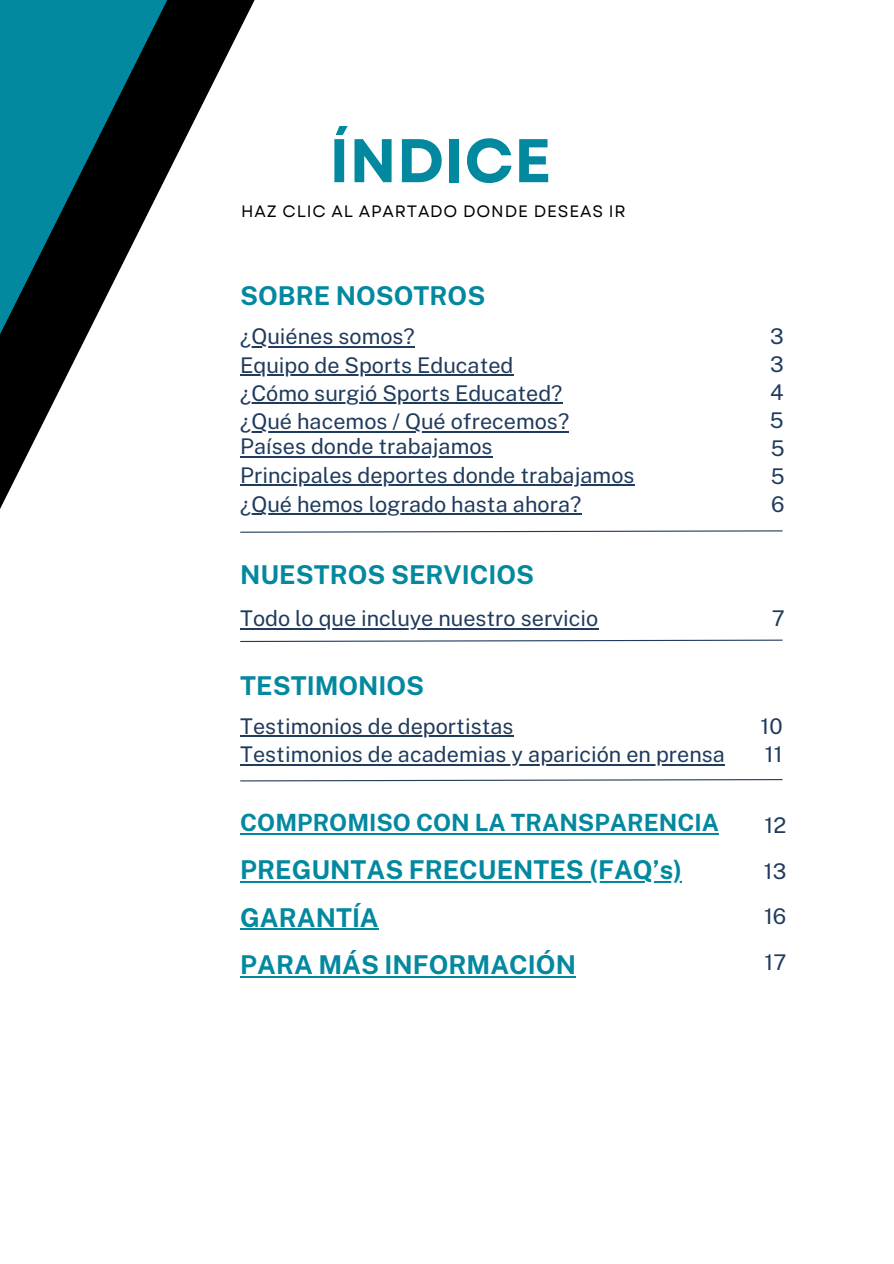
<style>
.page{position:relative;width:894px;height:1264px;background:#fff}
.page>*{position:absolute;margin:0;border:0;box-sizing:border-box;transform-origin:0 0}
.t1{font:700 61.5px "Garet";color:#02889f}
.t2{font:700 25.95px "Public Sans";color:#02889f}
.t3{font:700 23.7px "Public Sans";color:#02889f}
.t4{font:21.6px "Public Sans";color:#203b5c}
.t5{font:16.5px "Garet";letter-spacing:.05em;color:#000}
</style>
<div class="page">
<svg style="left:0;top:0;width:254px;height:509px"></svg>
<svg style="left:0;top:0;width:192px;height:497px"></svg>
<svg style="left:240px;top:639px;width:543px;height:3px"></svg>
<svg style="left:240px;top:530px;width:543px;height:3px"></svg>
<hr style="left:240px;top:346px;width:174px;height:1px;background:#203b5c">
<hr style="left:240px;top:374px;width:273px;height:2px;background:#203b5c">
<hr style="left:240px;top:402px;width:322px;height:2px;background:#203b5c">
<hr style="left:240px;top:431px;width:329px;height:1px;background:#203b5c">
<hr style="left:240px;top:456px;width:252px;height:1px;background:#203b5c">
<hr style="left:240px;top:484px;width:394px;height:2px;background:#203b5c">
<hr style="left:240px;top:513px;width:341px;height:2px;background:#203b5c">
<hr style="left:240px;top:628px;width:358px;height:1px;background:#203b5c">
<hr style="left:240px;top:735px;width:273px;height:2px;background:#203b5c">
<hr style="left:240px;top:763px;width:485px;height:2px;background:#203b5c">
<hr style="left:240px;top:832px;width:479px;height:2px;background:#02889f">
<svg style="left:240px;top:779px;width:543px;height:3px"></svg>
<hr style="left:240px;top:880px;width:442px;height:2px;background:#02889f">
<hr style="left:240px;top:928px;width:139px;height:2px;background:#02889f">
<hr style="left:240px;top:976px;width:335px;height:1px;background:#02889f">
<p class="t1" style="left:329px;top:116px;width:223px">ÍNDICE</p>
<p class="t5" style="left:241px;top:200px;width:386px">HAZ CLIC AL APARTADO DONDE DESEAS IR</p>
<p class="t2" style="left:240px;top:280px;width:246px">SOBRE NOSOTROS</p>
<h1 class="t4" style="left:240px;top:324px;width:176px">¿Quiénes somos?</h1>
<p class="t4" style="left:240px;top:352px;width:275px">Equipo de Sports Educated</p>
<p class="t4" style="left:240px;top:380px;width:323px">¿Cómo surgió Sports Educated?</p>
<p class="t4" style="left:240px;top:409px;width:330px">¿Qué hacemos / Qué ofrecemos?</p>
<h4 class="t4" style="left:240px;top:433px;width:254px">Países donde trabajamos</h4>
<p class="t4" style="left:240px;top:462px;width:395px">Principales deportes donde trabajamos</p>
<h2 class="t4" style="left:769px;top:324px;width:15px">3</h2>
<h4 class="t4" style="left:769px;top:352px;width:15px">3</h4>
<h4 class="t4" style="left:769px;top:379px;width:15px">4</h4>
<p class="t4" style="left:769px;top:407px;width:15px">5</p>
<h4 class="t4" style="left:770px;top:435px;width:15px">5</h4>
<h4 class="t4" style="left:770px;top:463px;width:15px">5</h4>
<p class="t4" style="left:240px;top:491px;width:342px">¿Qué hemos logrado hasta ahora?</p>
<h4 class="t4" style="left:771px;top:491px;width:15px">6</h4>
<p class="t2" style="left:240px;top:559px;width:295px">NUESTROS SERVICIOS</p>
<h4 class="t4" style="left:240px;top:605px;width:359px">Todo lo que incluye nuestro servicio</h4>
<p class="t4" style="left:771px;top:605px;width:14px">7</p>
<h2 class="t2" style="left:240px;top:670px;width:185px">TESTIMONIOS</h2>
<h4 class="t4" style="left:240px;top:713px;width:275px">Testimonios de deportistas</h4>
<p class="t4" style="left:240px;top:741px;width:486px">Testimonios de academias y aparición en prensa</p>
<p class="t3" style="left:240px;top:808px;width:480px">COMPROMISO CON LA TRANSPARENCIA</p>
<p class="t2" style="left:240px;top:854px;width:443px">PREGUNTAS FRECUENTES (FAQ’s)</p>
<p class="t2" style="left:240px;top:902px;width:140px">GARANTÍA</p>
<h3 class="t2" style="left:240px;top:949px;width:337px">PARA MÁS INFORMACIÓN</h3>
<h2 class="t4" style="left:760px;top:713px;width:24px">10</h2>
<h4 class="t4" style="left:764px;top:741px;width:19px">11</h4>
<h4 class="t4" style="left:764px;top:812px;width:23px">12</h4>
<h2 class="t4" style="left:763px;top:858px;width:24px">13</h2>
<p class="t4" style="left:763px;top:903px;width:24px">16</p>
<h2 class="t4" style="left:764px;top:949px;width:23px">17</h2>
</div>
